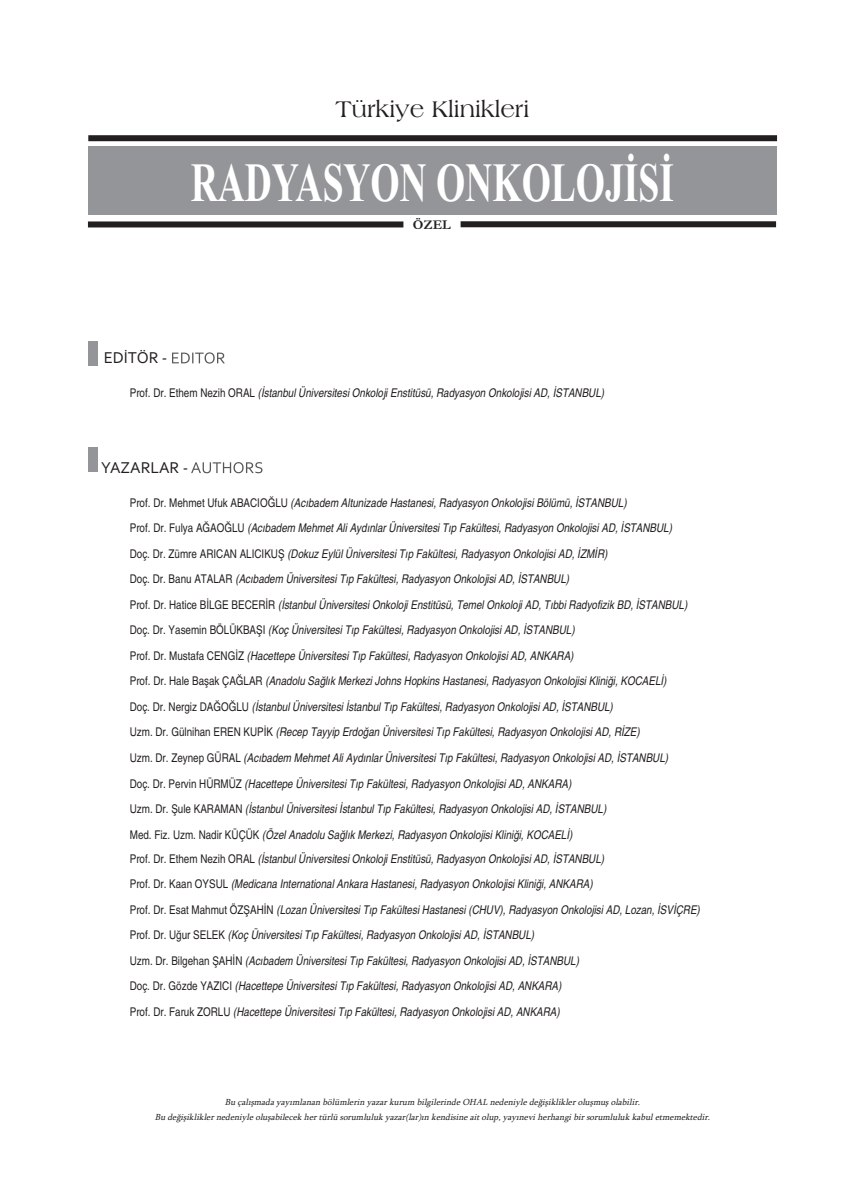
<style>
.page{position:relative;width:865px;height:1197px;background:#fff}
.page>*{position:absolute;margin:0;border:0;box-sizing:border-box;transform-origin:0 0}
.t1{font:700 55.35px "Times New Roman";color:#fff;scale:.68 1}
.t2{font:24px "Americana BT Roman";color:#231f20}
.t3{font:16.5px "Corbel";color:#231f20}
.t4{font:700 13.5px "Garamond";color:#231f20}
.t5{font:italic condensed 12px/25.5px "Helvetica";color:#231f20}
.t6{font:italic 9px/15px "Sylfaen";color:#231f20;text-align:center}
.s1{font-style:normal}
</style>
<div class="page">
<div style="left:88px;top:147px;width:688px;height:68px;background:#939598"></div>
<div style="left:88px;top:135px;width:689px;height:6px;background:#231f20"></div>
<div style="left:88px;top:221px;width:315px;height:6px;background:#231f20"></div>
<div style="left:460px;top:221px;width:316px;height:6px;background:#231f20"></div>
<div style="left:88px;top:341px;width:9px;height:25px;background:#939598"></div>
<svg style="left:172px;top:352px;width:52px;height:11px"></svg>
<div style="left:88px;top:446px;width:9px;height:25px;background:#939598"></div>
<svg style="left:191px;top:462px;width:71px;height:11px"></svg>
<h2 class="t2" style="left:335px;top:94px;width:195px">Türkiye Klinikleri</h2>
<h1 class="t1" style="left:191px;top:149px;width:712px">RADYASYON ONKOLOJİSİ</h1>
<p class="t4" style="left:413px;top:216px;width:39px">ÖZEL</p>
<h3 class="t3" style="left:104px;top:348px;width:65px">EDİTÖR -</h3>
<p class="t5" style="left:130px;top:380px;width:476px"><span class="s1">Prof. Dr. Ethem Nezih ORAL</span> (İstanbul Üniversitesi Onkoloji Enstitüsü, Radyasyon Onkolojisi AD, İSTANBUL)</p>
<h3 class="t3" style="left:101px;top:457px;width:88px">YAZARLAR -</h3>
<p class="t5" style="left:130px;top:490px;width:559px"><span class="s1">Prof. Dr. Mehmet Ufuk ABACIOĞLU</span> (Acıbadem Altunizade Hastanesi, Radyasyon Onkolojisi Bölümü, İSTANBUL)<br><span class="s1">Prof. Dr. Fulya AĞAOĞLU</span> (Acıbadem Mehmet Ali Aydınlar Üniversitesi Tıp Fakültesi, Radyasyon Onkolojisi AD, İSTANBUL)<br><span class="s1">Doç. Dr. Zümre ARICAN ALICIKUŞ</span> (Dokuz Eylül Üniversitesi Tıp Fakültesi, Radyasyon Onkolojisi AD, İZMİR)<br><span class="s1">Doç. Dr. Banu ATALAR</span> (Acıbadem Üniversitesi Tıp Fakültesi, Radyasyon Onkolojisi AD, İSTANBUL)<br><span class="s1">Prof. Dr. Hatice BİLGE BECERİR</span> (İstanbul Üniversitesi Onkoloji Enstitüsü, Temel Onkoloji AD, Tıbbi Radyofizik BD, İSTANBUL)<br><span class="s1">Doç. Dr. Yasemin BÖLÜKBAŞI</span> (Koç Üniversitesi Tıp Fakültesi, Radyasyon Onkolojisi AD, İSTANBUL)<br><span class="s1">Prof. Dr. Mustafa CENGİZ</span> (Hacettepe Üniversitesi Tıp Fakültesi, Radyasyon Onkolojisi AD, ANKARA)<br><span class="s1">Prof. Dr. Hale Başak ÇAĞLAR</span> (Anadolu Sağlık Merkezi Johns Hopkins Hastanesi, Radyasyon Onkolojisi Kliniği, KOCAELİ)<br><span class="s1">Doç. Dr. Nergiz DAĞOĞLU</span> (İstanbul Üniversitesi İstanbul Tıp Fakültesi, Radyasyon Onkolojisi AD, İSTANBUL)<br><span class="s1">Uzm. Dr. Gülnihan EREN KUPİK</span> (Recep Tayyip Erdoğan Üniversitesi Tıp Fakültesi, Radyasyon Onkolojisi AD, RİZE)<br><span class="s1">Uzm. Dr. Zeynep GÜRAL</span> (Acıbadem Mehmet Ali Aydınlar Üniversitesi Tıp Fakültesi, Radyasyon Onkolojisi AD, İSTANBUL)<br><span class="s1">Doç. Dr. Pervin HÜRMÜZ</span> (Hacettepe Üniversitesi Tıp Fakültesi, Radyasyon Onkolojisi AD, ANKARA)<br><span class="s1">Uzm. Dr. Şule KARAMAN</span> (İstanbul Üniversitesi İstanbul Tıp Fakültesi, Radyasyon Onkolojisi AD, İSTANBUL)<br><span class="s1">Med. Fiz. Uzm. Nadir KÜÇÜK</span> (Özel Anadolu Sağlık Merkezi, Radyasyon Onkolojisi Kliniği, KOCAELİ)</p>
<p class="t5" style="left:130px;top:845px;width:571px"><span class="s1">Prof. Dr. Ethem Nezih ORAL</span> (İstanbul Üniversitesi Onkoloji Enstitüsü, Radyasyon Onkolojisi AD, İSTANBUL)<br><span class="s1">Prof. Dr. Kaan OYSUL</span> (Medicana International Ankara Hastanesi, Radyasyon Onkolojisi Kliniği, ANKARA)<br><span class="s1">Prof. Dr. Esat Mahmut ÖZŞAHİN</span> (Lozan Üniversitesi Tıp Fakültesi Hastanesi (CHUV), Radyasyon Onkolojisi AD, Lozan, İSVİÇRE)<br><span class="s1">Prof. Dr. Uğur SELEK</span> (Koç Üniversitesi Tıp Fakültesi, Radyasyon Onkolojisi AD, İSTANBUL)<br><span class="s1">Uzm. Dr. Bilgehan ŞAHİN</span> (Acıbadem Üniversitesi Tıp Fakültesi, Radyasyon Onkolojisi AD, İSTANBUL)<br><span class="s1">Doç. Dr. Gözde YAZICI</span> (Hacettepe Üniversitesi Tıp Fakültesi, Radyasyon Onkolojisi AD, ANKARA)<br><span class="s1">Prof. Dr. Faruk ZORLU</span> (Hacettepe Üniversitesi Tıp Fakültesi, Radyasyon Onkolojisi AD, ANKARA)</p>
<p class="t6" style="left:155px;top:1094px;width:559px">Bu çalışmada yayımlanan bölümlerin yazar kurum bilgilerinde OHAL nedeniyle değişiklikler oluşmuş olabilir.<br>Bu değişiklikler nedeniyle oluşabilecek her türlü sorumluluk yazar(lar)ın kendisine ait olup, yayınevi herhangi bir sorumluluk kabul etmemektedir.</p>
</div>
